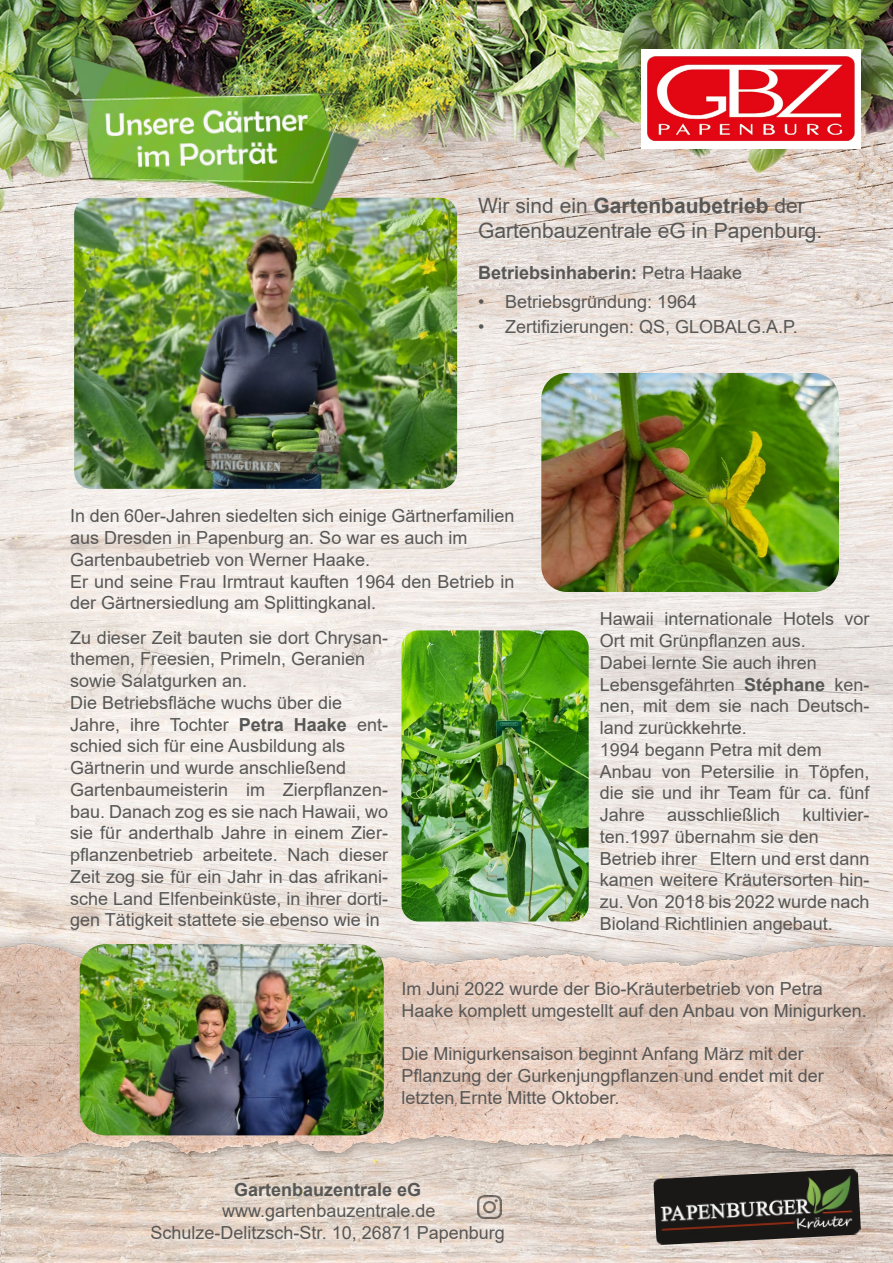
<style>
.page{position:relative;width:893px;height:1263px;background:#fff}
.page>*{position:absolute;margin:0;border:0;box-sizing:border-box;transform-origin:0 0}
.t1{font:21px/25.2px "Arial";color:#575756}
.t2{font:18px/21.8px "Arial";color:#575756}
.t3{font:700 18px "Arial";color:#575756}
.s1{font-weight:700}
.s2{font-weight:400}
</style>
<div class="page">
<img style="left:0;top:0;width:893px;height:1263px">
<img style="left:0;top:923px;width:893px;height:233px">
<img style="left:1px;top:933px;width:892px;height:330px">
<img style="left:541px;top:373px;width:298px;height:219px">
<img style="left:80px;top:944px;width:304px;height:191px">
<img style="left:402px;top:630px;width:187px;height:291px">
<img style="left:74px;top:198px;width:383px;height:291px">
<img style="left:39px;top:33px;width:333px;height:188px">
<div style="left:641px;top:49px;width:220px;height:99px;background:#fff"></div>
<img style="left:647px;top:56px;width:208px;height:85px">
<img style="left:653px;top:1168px;width:208px;height:77px">
<img style="left:477px;top:1195px;width:24px;height:24px">
<p class="t1" style="left:478px;top:193px;width:346px">Wir sind ein <span class="s1">Gartenbaubetrieb</span> der<br>Gartenbauzentrale eG in Papenburg.</p>
<p class="t3" style="left:478px;top:260px;width:266px">Betriebsinhaberin: <span class="s2">Petra Haake</span></p>
<p class="t2" style="left:478px;top:290px;width:221px">• Betriebsgründung: 1964</p>
<p class="t2" style="left:478px;top:316px;width:321px">• Zertifizierungen: QS, GLOBALG.A.P.</p>
<p class="t2" style="left:70px;top:505px;width:446px">In den 60er-Jahren siedelten sich einige Gärtnerfamilien aus Dresden in Papenburg an. So war es auch im Gartenbaubetrieb von Werner Haake.<br>Er und seine Frau Irmtraut kauften 1964 den Betrieb in der Gärtnersiedlung am Splittingkanal.</p>
<p class="t2" style="left:70px;top:626px;width:319px">Zu dieser Zeit bauten sie dort Chrysan&shy;themen, Freesien, Primeln, Geranien sowie Salatgurken an.<br>Die Betriebsfläche wuchs über die Jahre, ihre Tochter <span class="s1">Petra Haake</span> ent&shy;schied sich für eine Ausbildung als Gärtnerin und wurde anschließend Gartenbaumeisterin im Zierpflanzen&shy;bau. Danach zog es sie nach Hawaii, wo sie für anderthalb Jahre in einem Zier&shy;pflanzenbetrieb arbeitete. Nach dieser Zeit zog sie für ein Jahr in das afrikani&shy;sche Land Elfenbeinküste, in ihrer dorti&shy;gen Tätigkeit stattete sie ebenso wie in</p>
<p class="t2" style="left:600px;top:608px;width:271px">Hawaii internationale Hotels vor<br>Ort mit Grünpflanzen aus.<br>Dabei lernte Sie auch ihren<br>Lebensgefährten <span class="s1">Stéphane</span> ken&shy;nen, mit dem sie nach Deutsch&shy;land zurückkehrte.<br>1994 begann Petra mit dem<br>Anbau von Petersilie in Töpfen, die sie und ihr Team für ca. fünf<br>Jahre ausschließlich kultivier&shy;ten.1997 übernahm sie den<br>Betrieb ihrer Eltern und erst dann kamen weitere Kräutersorten hin&shy;zu. Von 2018 bis 2022 wurde nach<br>Bioland Richtlinien angebaut.</p>
<p class="t2" style="left:402px;top:977px;width:467px">Im Juni 2022 wurde der Bio-Kräuterbetrieb von Petra<br>Haake komplett umgestellt auf den Anbau von Minigurken.</p>
<p class="t2" style="left:402px;top:1043px;width:424px">Die Minigurkensaison beginnt Anfang März mit der<br>Pflanzung der Gurkenjungpflanzen und endet mit der letzten Ernte Mitte Oktober.</p>
<p class="t3" style="left:234px;top:1177px;width:189px">Gartenbauzentrale eG</p>
<p class="t2" style="left:151px;top:1200px;width:356px;text-align:center">www.gartenbauzentrale.de<br>Schulze-Delitzsch-Str. 10, 26871 Papenburg</p>
</div>
